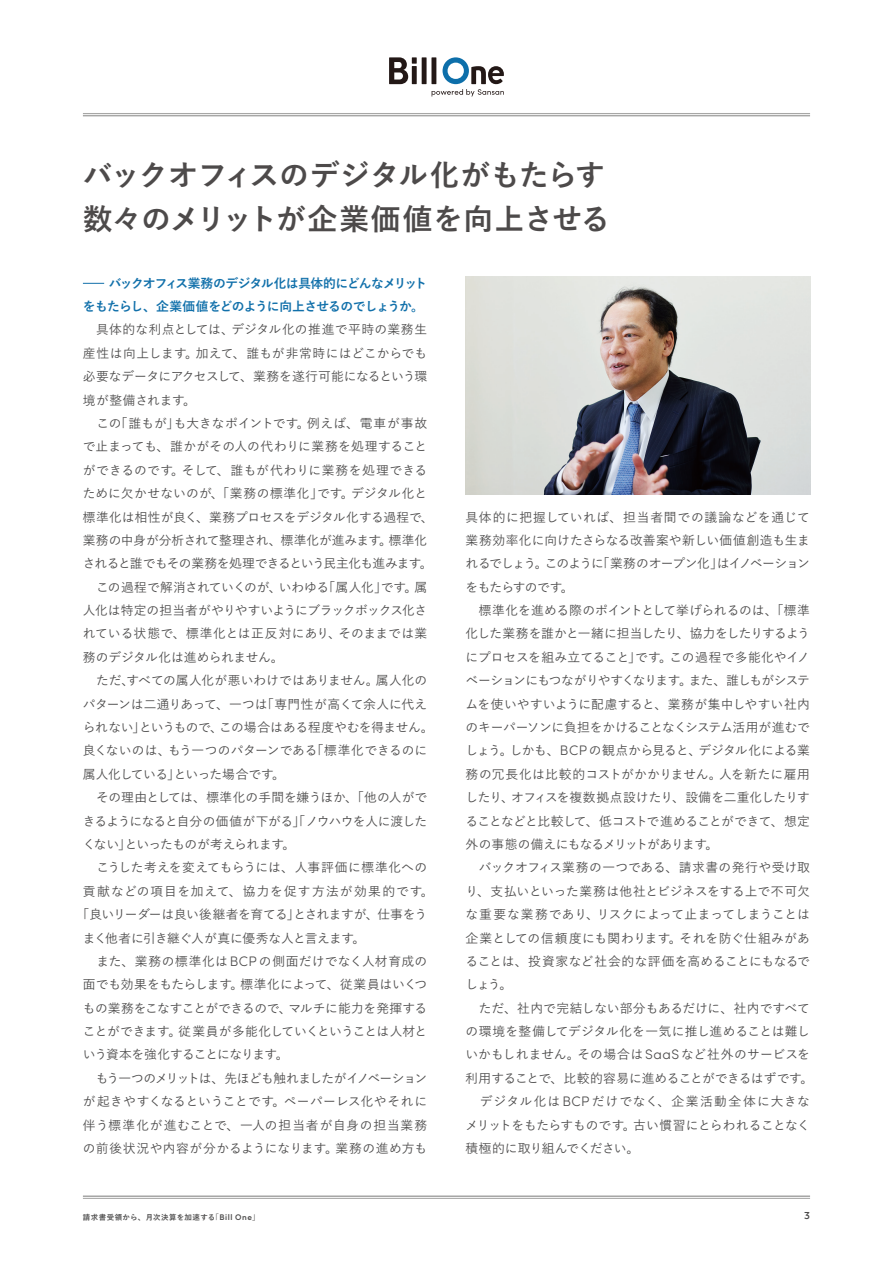
<style>
.page{position:relative;width:893px;height:1263px;background:#fff}
.page>*{position:absolute;margin:0;border:0;box-sizing:border-box;transform-origin:0 0}
.t1{font:700 29.7px/44.7px "Yu Go";letter-spacing:-.01em;color:#4d4a4a}
.t2{font:500 12.75px/23.4px "Yu Go";letter-spacing:-.01em;color:#4c4b4b}
.t3{font:500 12.75px "Yu Go";letter-spacing:-.03em;color:#4c4b4b}
.t4{font:500 12.75px "Yu Go";letter-spacing:.015em;color:#4c4b4b}
.t5{font:500 12.75px "Yu Go";letter-spacing:-.035em;color:#4c4b4b}
.t6{font:700 12.75px/23.4px "Yu Go";letter-spacing:-.06em;color:#1170aa;text-align:right}
.t7{font:500 12.75px "Yu Go";letter-spacing:.03em;color:#4c4b4b}
.t8{font:500 12.75px "Yu Go";letter-spacing:-.065em;color:#4c4b4b}
.t9{font:500 12.75px "Yu Go";letter-spacing:-.055em;color:#4c4b4b}
.t10{font:500 12.75px "Yu Go";letter-spacing:-.05em;color:#4c4b4b}
.t11{font:500 12.75px "Yu Go";letter-spacing:.01em;color:#4c4b4b}
.t12{font:500 12.75px "Yu Go";letter-spacing:.025em;color:#4c4b4b}
.t13{font:500 12.75px "Yu Go";letter-spacing:.02em;color:#4c4b4b}
.t14{font:500 12.75px "Yu Go";letter-spacing:.075em;color:#4c4b4b}
.t15{font:500 12.75px "Yu Go";letter-spacing:.055em;color:#4c4b4b}
.t16{font:500 12.75px "Yu Go";letter-spacing:-.045em;color:#4c4b4b}
.t17{font:500 12.75px "Yu Go";letter-spacing:-.04em;color:#4c4b4b}
.t18{font:700 11.7px "Texta";color:#4c4b4b}
.t19{font:700 7.5px "Yu Go";letter-spacing:.065em;color:#4c4b4b}
.s1{font-family:"Sofia Pro";font-weight:300;font-size:13.8px}
.s2{font-family:"Sofia Pro";font-weight:600;font-size:8.25px}
</style>
<div class="page">
<div style="left:422px;top:57px;width:5px;height:27px;background:#231816"></div>
<div style="left:431px;top:57px;width:5px;height:27px;background:#948e8d"></div>
<svg style="left:389px;top:57px;width:28px;height:27px"></svg>
<svg style="left:432px;top:57px;width:72px;height:40px"></svg>
<hr style="left:83px;top:113px;width:727px;height:1px;background:#a7a7a6">
<hr style="left:83px;top:115px;width:727px;height:1px;background:#a7a7a6">
<hr style="left:83px;top:1195px;width:727px;height:2px;background:#a7a7a6">
<hr style="left:83px;top:1198px;width:727px;height:1px;background:#a7a7a6">
<svg style="left:83px;top:283px;width:21px;height:1px"></svg>
<img style="left:466px;top:276px;width:344px;height:219px">
<h1 class="t1" style="left:83px;top:153px;width:529px">バックオフィスのデジタル化がもたらす数々のメリットが企業価値を向上させる</h1>
<p class="t6" style="left:83px;top:272px;width:346px">バックオフィス業務のデジタル化は具体的にどんなメリット<br>をもたらし、企業価値をどのように向上させるのでしょうか。</p>
<p class="t12" style="left:83px;top:318px;width:346px">　具体的な利点としては、デジタル化の推進で平時の業務生</p>
<p class="t4" style="left:83px;top:341px;width:346px">産性は向上します。加えて、誰もが非常時にはどこからでも</p>
<p class="t2" style="left:83px;top:363px;width:346px">必要なデータにアクセスして、業務を遂行可能になるという環</p>
<p class="t2" style="left:83px;top:387px;width:114px">境が整備されます。</p>
<p class="t11" style="left:83px;top:411px;width:346px">　この「誰もが」も大きなポイントです。例えば、電車が事故</p>
<p class="t2" style="left:83px;top:433px;width:346px">で止まっても、誰かがその人の代わりに業務を処理すること</p>
<p class="t13" style="left:83px;top:458px;width:346px">ができるのです。そして、誰もが代わりに業務を処理できる</p>
<p class="t4" style="left:83px;top:482px;width:346px">ために欠かせないのが、「業務の標準化」です。デジタル化と</p>
<p class="t2" style="left:83px;top:503px;width:352px">標準化は相性が良く、業務プロセスをデジタル化する過程で、</p>
<p class="t2" style="left:83px;top:527px;width:346px">業務の中身が分析されて整理され、標準化が進みます。標準化</p>
<p class="t9" style="left:83px;top:552px;width:351px">されると誰でもその業務を処理できるという民主化も進みます。</p>
<p class="t2" style="left:83px;top:574px;width:346px">　この過程で解消されていくのが、いわゆる「属人化」です。属</p>
<p class="t5" style="left:83px;top:599px;width:346px">人化は特定の担当者がやりやすいようにブラックボックス化さ</p>
<p class="t4" style="left:83px;top:622px;width:346px">れている状態で、標準化とは正反対にあり、そのままでは業</p>
<p class="t2" style="left:83px;top:644px;width:202px">務のデジタル化は進められません。</p>
<p class="t2" style="left:83px;top:667px;width:346px">　ただ、すべての属人化が悪いわけではありません。属人化の</p>
<p class="t2" style="left:83px;top:691px;width:346px">パターンは二通りあって、一つは「専門性が高くて余人に代え</p>
<p class="t3" style="left:83px;top:715px;width:352px">られない」というもので、この場合はある程度やむを得ません。</p>
<p class="t2" style="left:83px;top:737px;width:346px">良くないのは、もう一つのパターンである「標準化できるのに</p>
<p class="t5" style="left:83px;top:762px;width:204px">属人化している」といった場合です。</p>
<p class="t2" style="left:83px;top:784px;width:346px">　その理由としては、標準化の手間を嫌うほか、「他の人がで</p>
<p class="t10" style="left:83px;top:809px;width:346px">きるようになると自分の価値が下がる」「ノウハウを人に渡した</p>
<p class="t17" style="left:83px;top:832px;width:214px">くない」といったものが考えられます。</p>
<p class="t2" style="left:83px;top:854px;width:346px">　こうした考えを変えてもらうには、人事評価に標準化への</p>
<p class="t14" style="left:83px;top:879px;width:352px">貢献などの項目を加えて、協力を促す方法が効果的です。</p>
<p class="t3" style="left:77px;top:903px;width:352px">「良いリーダーは良い後継者を育てる」とされますが、仕事をう</p>
<p class="t16" style="left:83px;top:926px;width:284px">まく他者に引き継ぐ人が真に優秀な人と言えます。</p>
<p class="t7" style="left:83px;top:949px;width:346px">　また、業務の標準化は<span class="s1">BCP</span>の側面だけでなく人材育成の</p>
<p class="t2" style="left:83px;top:971px;width:346px">面でも効果をもたらします。標準化によって、従業員はいくつ</p>
<p class="t3" style="left:83px;top:996px;width:346px">もの業務をこなすことができるので、マルチに能力を発揮する</p>
<p class="t5" style="left:83px;top:1019px;width:346px">ことができます。従業員が多能化していくということは人材と</p>
<p class="t8" style="left:83px;top:1043px;width:207px">いう資本を強化することになります。</p>
<p class="t8" style="left:83px;top:1066px;width:346px">　もう一つのメリットは、先ほども触れましたがイノベーション</p>
<p class="t2" style="left:83px;top:1088px;width:346px">が起きやすくなるということです。ペーパーレス化やそれに</p>
<p class="t15" style="left:83px;top:1113px;width:346px">伴う標準化が進むことで、一人の担当者が自身の担当業務</p>
<p class="t7" style="left:83px;top:1136px;width:346px">の前後状況や内容が分かるようになります。業務の進め方も</p>
<p class="t2" style="left:466px;top:503px;width:349px">具体的に把握していれば、担当者間での議論などを通じて業務効率化に向けたさらなる改善案や新しい価値創造も生まれるでしょう。このように「業務のオープン化」はイノベーションをもたらすのです。<br>　標準化を進める際のポイントとして挙げられるのは、「標準化した業務を誰かと一緒に担当したり、協力をしたりするようにプロセスを組み立てること」です。この過程で多能化やイノベーションにもつながりやすくなります。また、誰しもがシステムを使いやすいように配慮すると、業務が集中しやすい社内のキーパーソンに負担をかけることなくシステム活用が進むでしょう。しかも、<span class="s1">BCP</span> の観点から見ると、デジタル化による業務の冗長化は比較的コストがかかりません。人を新たに雇用したり、オフィスを複数拠点設けたり、設備を二重化したりすることなどと比較して、低コストで進めることができて、想定外の事態の備えにもなるメリットがあります。<br>　バックオフィス業務の一つである、請求書の発行や受け取り、支払いといった業務は他社とビジネスをする上で不可欠な重要な業務であり、リスクによって止まってしまうことは企業としての信頼度にも関わります。それを防ぐ仕組みがあることは、投資家など社会的な評価を高めることにもなるでしょう。<br>　ただ、社内で完結しない部分もあるだけに、社内ですべての環境を整備してデジタル化を一気に推し進めることは難しいかもしれません。その場合は<span class="s1">SaaS</span>など社外のサービスを利用することで、比較的容易に進めることができるはずです。　デジタル化は<span class="s1">BCP</span> だけでなく、企業活動全体に大きなメリットをもたらすものです。古い慣習にとらわれることなく積極的に取り組んでください。</p>
<p class="t19" style="left:83px;top:1212px;width:178px">請求書受領から、月次決算を加速する「<span class="s2">Bill One</span>」</p>
<p class="t18" style="left:804px;top:1209px;width:7px">3</p>
</div>
